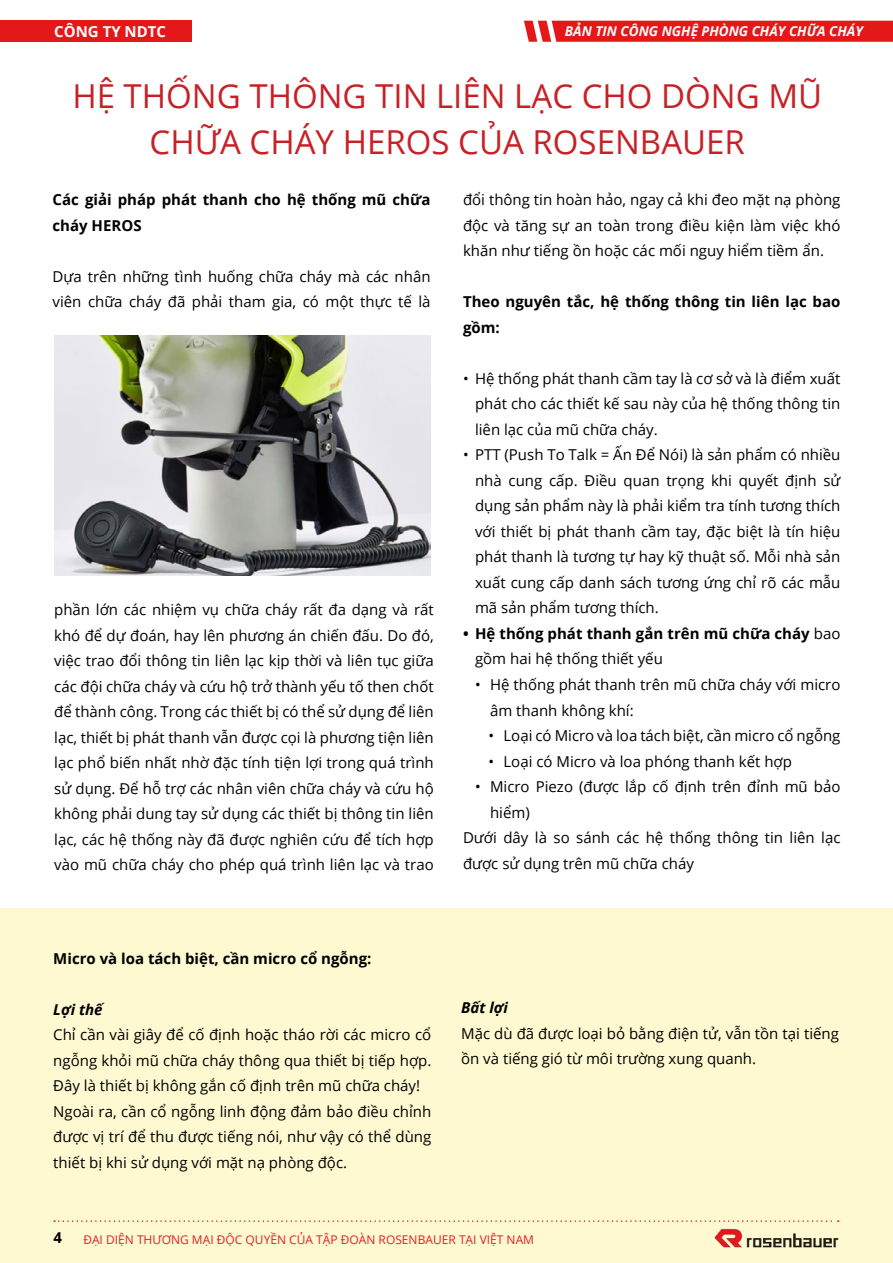
<style>
.page{position:relative;width:893px;height:1263px;background:#fff}
.page>*{position:absolute;margin:0;border:0;box-sizing:border-box;transform-origin:0 0}
.t1{font:33px "Open Sans";color:#c72127}
.t2{font:15px/25.5px "Open Sans";color:#000;text-align:justify}
.t3{font:700 15px/25.5px "Open Sans";color:#000}
.t4{font:italic 700 15px "Open Sans";color:#000}
.t5{font:700 15px "Open Sans";color:#fff}
.t6{font:700 15px "Open Sans";color:#000101}
.t7{font:italic 700 13.5px "Open Sans";color:#fff}
.t8{font:12px "Open Sans";color:#e41f26}
.s1{font-weight:400}
</style>
<div class="page">
<div style="left:0;top:21px;width:192px;height:21px;background:#e41819"></div>
<div style="left:0;top:909px;width:893px;height:354px;background:#fef9d0"></div>
<img style="left:54px;top:336px;width:377px;height:239px">
<svg style="left:54px;top:1220px;width:785px;height:2px"></svg>
<img style="left:714px;top:1228px;width:125px;height:20px">
<svg style="left:524px;top:21px;width:369px;height:21px;background:#e52223"></svg>
<p class="t5" style="left:54px;top:21px;width:113px">Công Ty N DTC</p>
<p class="t7" style="left:565px;top:22px;width:300px">BẢN TIN CÔNG NGHỆ PHÒNG CHÁY CHỮA CHÁY</p>
<h1 class="t1" style="left:72px;top:73px;width:201px">Hệ thống thông</h1>
<h1 class="t1" style="left:375px;top:73px;width:18px">tin</h1>
<h1 class="t1" style="left:436px;top:73px;width:17px">liên</h1>
<h1 class="t1" style="left:514px;top:73px;width:20px">lạc</h1>
<h1 class="t1" style="left:582px;top:73px;width:24px">cho</h1>
<h1 class="t1" style="left:661px;top:73px;width:25px">dòng</h1>
<h1 class="t1" style="left:768px;top:73px;width:55px">mũ</h1>
<h1 class="t1" style="left:150px;top:120px;width:122px">chữacháy</h1>
<h1 class="t1" style="left:343px;top:120px;width:233px">HEROS của Rosenbauer</h1>
<p class="t3" style="left:53px;top:187px;width:379px">Các giải pháp phát thanh cho hệ thống mũ chữa cháy HEROS</p>
<p class="t2" style="left:53px;top:263px;width:380px">Dựa trên những tình huống chữa cháy mà các nhân viên chữa cháy đã phải tham gia, có một thực tế là</p>
<p class="t2" style="left:463px;top:187px;width:379px">đổi thông tin hoàn hảo, ngay cả khi đeo mặt nạ phòng độc và tăng sự an toàn trong điều kiện làm việc khó khăn như tiếng ồn hoặc các mối nguy hiểm tiềm ẩn.</p>
<p class="t3" style="left:463px;top:289px;width:379px">Theo nguyên tắc, hệ thống thông tin liên lạc bao gồm:</p>
<p class="t2" style="left:475px;top:365px;width:367px;text-indent:-12px">• Hệ thống phát thanh cầm tay là cơ sở và là điểm xuất phát cho các thiết kế sau này của hệ thống thông tin liên lạc của mũ chữa cháy.</p>
<p class="t2" style="left:475px;top:442px;width:367px;text-indent:-12px">• PTT (Push To Talk = Ấn Để Nói) là sản phẩm có nhiều nhà cung cấp. Điều quan trọng khi quyết định sử dụng sản phẩm này là phải kiểm tra tính tương thích với thiết bị phát thanh cầm tay, đặc biệt là tín hiệu phát thanh là tương tự hay kỹ thuật số. Mỗi nhà sản xuất cung cấp danh sách tương ứng chỉ rõ các mẫu mã sản phẩm tương thích.</p>
<p class="t3" style="left:475px;top:620px;width:367px;text-indent:-12px">• Hệ thống phát thanh gắn trên mũ chữa cháy <span class="s1">bao gồm hai hệ thống thiết yếu</span></p>
<p class="t2" style="left:490px;top:671px;width:352px;text-indent:-15px">• Hệ thống phát thanh trên mũ chữa cháy với micro âm thanh không khí:</p>
<p class="t2" style="left:488px;top:722px;width:353px">• Loại có Micro và loa tách biệt, cần micro cổ ngỗng</p>
<p class="t2" style="left:488px;top:748px;width:305px">• Loại có Micro và loa phóng thanh kết hợp</p>
<p class="t2" style="left:475px;top:773px;width:367px">• Micro Piezo (được lắp cố định trên đỉnh mũ bảo</p>
<p class="t2" style="left:490px;top:799px;width:41px">hiểm)</p>
<p class="t2" style="left:463px;top:824px;width:379px">Dưới dây là so sánh các hệ thống thông tin liên lạc</p>
<p class="t2" style="left:463px;top:850px;width:232px">được sử dụng trên mũ chữa cháy</p>
<p class="t2" style="left:54px;top:597px;width:381px">phần lớn các nhiệm vụ chữa cháy rất đa dạng và rất khó để dự đoán, hay lên phương án chiến đấu. Do đó, việc trao đổi thông tin liên lạc kịp thời và liên tục giữa các đội chữa cháy và cứu hộ trở thành yếu tố then chốt để thành công. Trong các thiết bị có thể sử dụng để liên lạc, thiết bị phát thanh vẫn được cọi là phương tiện liên lạc phổ biến nhất nhờ đặc tính tiện lợi trong quá trình sử dụng. Để hỗ trợ các nhân viên chữa cháy và cứu hộ không phải dung tay sử dụng các thiết bị thông tin liên lạc, các hệ thống này đã được nghiên cứu để tích hợp vào mũ chữa cháy cho phép quá trình liên lạc và trao</p>
<p class="t3" style="left:53px;top:945px;width:320px">M icro và loa tách biệt, cần micro cổ ngỗng:</p>
<p class="t4" style="left:53px;top:998px;width:51px">LỢI THẾ</p>
<p class="t2" style="left:53px;top:1021px;width:380px;text-align:left">Chỉ cần vài giây để cố định hoặc tháo rời các micro cổ ngỗng khỏi mũ chữa cháy thông qua thiết bị tiếp hợp.<br>Đây là thiết bị không gắn cố định trên mũ chữa cháy!<br>Ngoài ra, cần cổ ngỗng linh động đảm bảo điều chỉnh được vị trí để thu được tiếng nói, như vậy có thể dùng thiết bị khi sử dụng với mặt nạ phòng độc.</p>
<p class="t4" style="left:461px;top:997px;width:48px">BẤT LỢI</p>
<p class="t2" style="left:461px;top:1020px;width:379px">Mặc dù đã được loại bỏ bằng điện tử, vẫn tồn tại tiếng ồn và tiếng gió từ môi trường xung quanh.</p>
<p class="t6" style="left:54px;top:1227px;width:10px">4</p>
<p class="t8" style="left:83px;top:1231px;width:452px">Đại diện Thương mại độc quyền của tập đoàn Rosenbauer tại Việt Nam</p>
</div>
